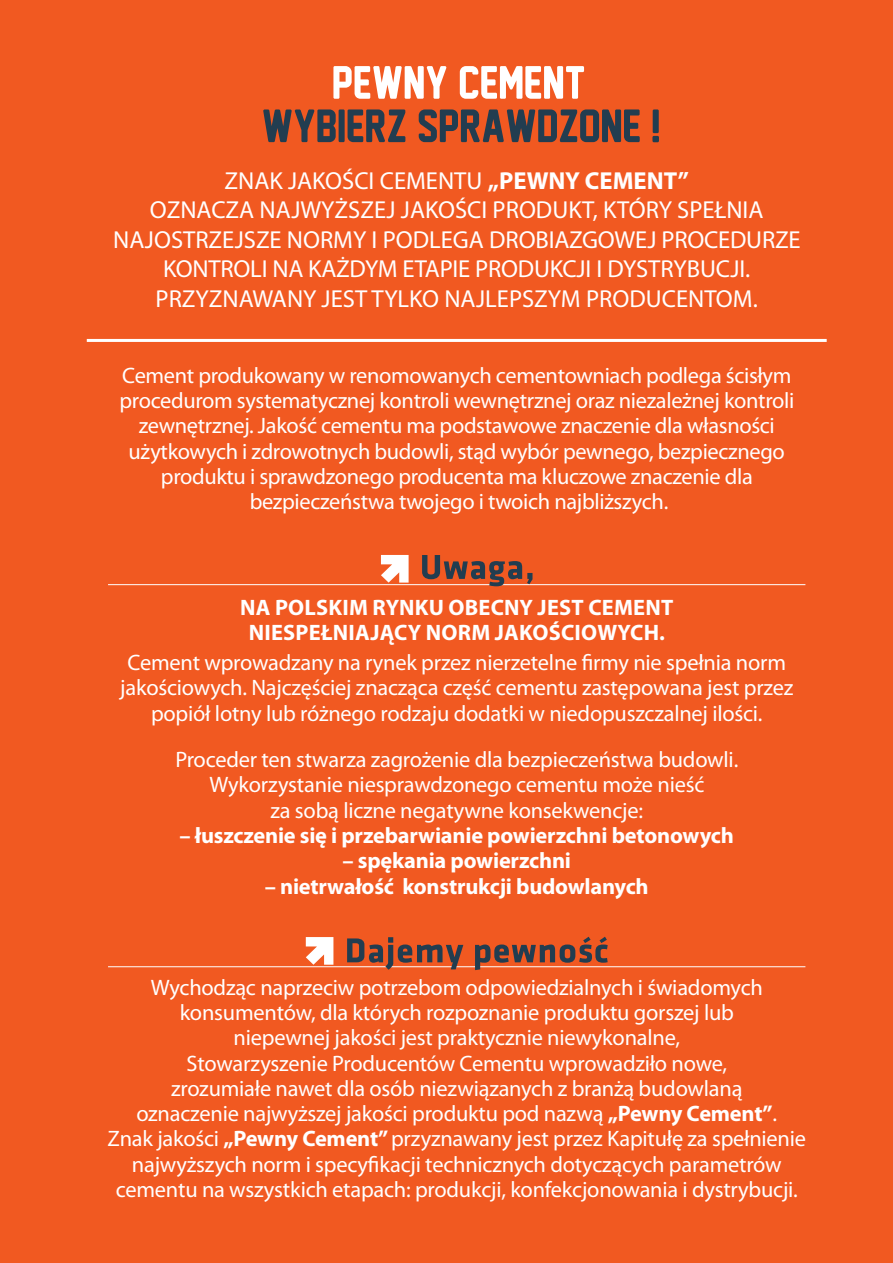
<style>
.page{position:relative;width:893px;height:1263px;background:#f15921}
.page>*{position:absolute;margin:0;border:0;box-sizing:border-box;transform-origin:0 0}
.t1{font:24.6px/29.5px "Myriad Pro";color:#fff;text-align:center}
.t2{font:22.35px/25.3px "Myriad Pro";letter-spacing:-.01em;color:#fff;text-align:center}
.t3{font:700 22.35px "Myriad Pro";letter-spacing:-.01em;color:#fff}
.t4{font:700 22.35px/25.3px "Myriad Pro";letter-spacing:.01em;color:#fff;text-align:center}
.s1{font-weight:700}
</style>
<div class="page">
<svg style="left:333px;top:66px;width:113px;height:33px"></svg>
<svg style="left:460px;top:66px;width:124px;height:33px"></svg>
<svg style="left:263px;top:109px;width:73px;height:33px"></svg>
<div style="left:339px;top:109px;width:6px;height:33px;background:#223d50"></div>
<div style="left:653px;top:109px;width:6px;height:24px;background:#223d50"></div>
<div style="left:652px;top:136px;width:7px;height:6px;background:#223d50;border-radius:2px"></div>
<svg style="left:348px;top:109px;width:57px;height:33px"></svg>
<svg style="left:419px;top:109px;width:221px;height:33px"></svg>
<hr style="left:87px;top:339px;width:740px;height:3px;background:#fff">
<hr style="left:108px;top:584px;width:697px;height:1px;background:#fff">
<hr style="left:108px;top:966px;width:697px;height:1px;background:#fff">
<svg style="left:347px;top:937px;width:116px;height:33px"></svg>
<svg style="left:475px;top:937px;width:133px;height:33px"></svg>
<svg style="left:306px;top:937px;width:27px;height:28px"></svg>
<svg style="left:422px;top:555px;width:110px;height:31px"></svg>
<svg style="left:381px;top:555px;width:28px;height:28px"></svg>
<p class="t1" style="left:113px;top:165px;width:689px">ZNAK JAKOŚCI CEMENTU <span class="s1">„PEWNY CEMENT”<br></span>OZNACZA NAJWYŻSZEJ JAKOŚCI PRODUKT, KTÓRY SPEŁNIA NAJOSTRZEJSZE NORMY I PODLEGA DROBIAZGOWEJ PROCEDURZE KONTROLI NA KAŻDYM ETAPIE PRODUKCJI I DYSTRYBUCJI.<br>PRZYZNAWANY JEST TYLKO NAJLEPSZYM PRODUCENTOM.</p>
<p class="t2" style="left:120px;top:362px;width:676px">Cement produkowany w renomowanych cementowniach podlega ścisłym procedurom systematycznej kontroli wewnętrznej oraz niezależnej kontroli zewnętrznej. Jakość cementu ma podstawowe znaczenie dla własności użytkowych i zdrowotnych budowli, stąd wybór pewnego, bezpiecznego produktu i sprawdzonego producenta ma kluczowe znaczenie dla bezpieczeństwa twojego i twoich najbliższych.</p>
<p class="t4" style="left:240px;top:594px;width:435px">NA POLSKIM RYNKU OBECNY JEST CEMENT<br>NIESPEŁNIAJĄCY NORM JAKOŚCIOWYCH.</p>
<p class="t2" style="left:120px;top:649px;width:675px">Cement wprowadzany na rynek przez nierzetelne firmy nie spełnia norm jakościowych. Najczęściej znacząca część cementu zastępowana jest przez popiół lotny lub różnego rodzaju dodatki w niedopuszczalnej ilości.</p>
<p class="t2" style="left:175px;top:746px;width:564px">Proceder ten stwarza zagrożenie dla bezpieczeństwa budowli.<br>Wykorzystanie niesprawdzonego cementu może nieść<br>za sobą liczne negatywne konsekwencje:</p>
<p class="t3" style="left:180px;top:821px;width:556px">– łuszczenie się i przebarwianie powierzchni betonowych</p>
<p class="t3" style="left:343px;top:846px;width:230px">– spękania powierzchni</p>
<p class="t3" style="left:265px;top:871px;width:385px">– nietrwałość konstrukcji budowlanych</p>
<p class="t2" style="left:108px;top:974px;width:700px">Wychodząc naprzeciw potrzebom odpowiedzialnych i świadomych konsumentów, dla których rozpoznanie produktu gorszej lub<br>niepewnej jakości jest praktycznie niewykonalne,<br>Stowarzyszenie Producentów Cementu wprowadziło nowe,<br>zrozumiałe nawet dla osób niezwiązanych z branżą budowlaną<br>oznaczenie najwyższej jakości produktu pod nazwą <span class="s1">„Pewny Cement”</span>.<br>Znak jakości <span class="s1">„Pewny Cement”</span> przyznawany jest przez Kapitułę za spełnienie najwyższych norm i specyfikacji technicznych dotyczących parametrów cementu na wszystkich etapach: produkcji, konfekcjonowania i dystrybucji.</p>
</div>
